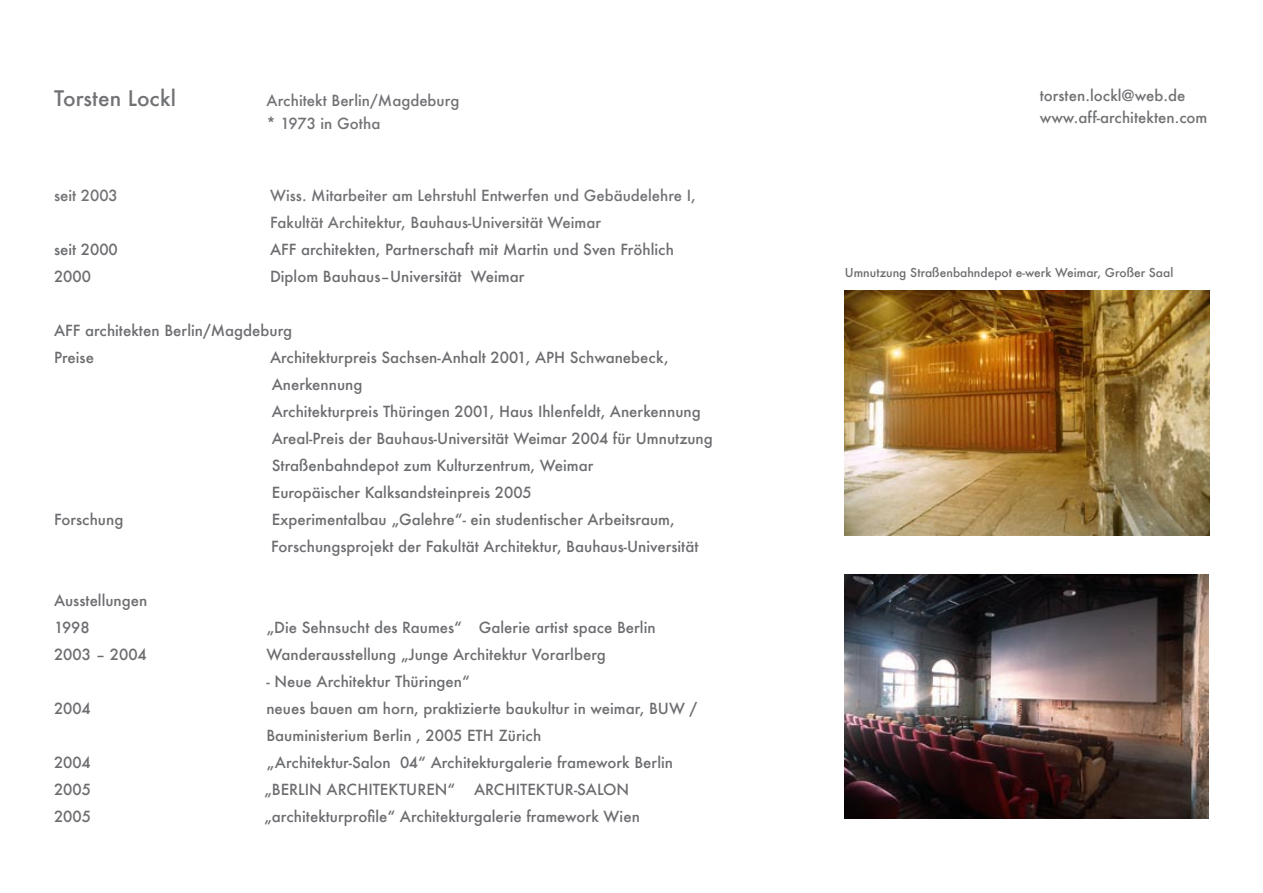
<style>
.page{position:relative;width:1263px;height:893px;background:#fff}
.page>*{position:absolute;margin:0;border:0;box-sizing:border-box;transform-origin:0 0}
.Body_Text_Indent_2{font:500 21px "Futura";color:#717275}
.Body_Text{font:500 15px/27px "Futura";color:#6c6d70}
.Body_Text_Indent_2-2{font:500 15px "Futura";color:#717275}
.t1{font:500 12px "Futura";color:#6c6d70}
</style>
<div class="page">
<img style="left:845px;top:291px;width:364px;height:245px">
<img style="left:845px;top:575px;width:364px;height:244px">
<p class="Body_Text_Indent_2" style="left:54px;top:84px;width:123px">Torsten Lockl</p>
<p class="Body_Text_Indent_2-2" style="left:267px;top:90px;width:194px">Architekt Berlin/Magdeburg</p>
<p class="Body_Text_Indent_2-2" style="left:267px;top:113px;width:115px">* 1973 in Gotha</p>
<p class="Body_Text_Indent_2-2" style="left:54px;top:185px;width:65px">seit 2003</p>
<p class="Body_Text_Indent_2-2" style="left:270px;top:185px;width:427px">Wiss. Mitarbeiter am Lehrstuhl Entwerfen und Gebäudelehre I,</p>
<p class="Body_Text_Indent_2-2" style="left:270px;top:212px;width:332px">Fakultät Architektur, Bauhaus-Universität Weimar</p>
<p class="Body_Text" style="left:54px;top:235px;width:65px">seit 2000</p>
<p class="Body_Text" style="left:270px;top:235px;width:405px">AFF architekten, Partnerschaft mit Martin und Sven Fröhlich</p>
<p class="Body_Text" style="left:54px;top:262px;width:39px">2000</p>
<p class="Body_Text" style="left:270px;top:262px;width:256px">Diplom Bauhaus–Universität Weimar</p>
<p class="Body_Text" style="left:54px;top:316px;width:240px">AFF architekten Berlin/Magdeburg</p>
<p class="Body_Text" style="left:54px;top:343px;width:42px">Preise</p>
<p class="Body_Text" style="left:270px;top:343px;width:400px">Architekturpreis Sachsen-Anhalt 2001, APH Schwanebeck,</p>
<p class="Body_Text" style="left:272px;top:370px;width:92px">Anerkennung</p>
<p class="Body_Text" style="left:272px;top:397px;width:430px">Architekturpreis Thüringen 2001, Haus Ihlenfeldt, Anerkennung</p>
<p class="Body_Text" style="left:272px;top:424px;width:442px">Areal-Preis der Bauhaus-Universität Weimar 2004 für Umnutzung<br>Straßenbahndepot zum Kulturzentrum, Weimar</p>
<p class="Body_Text" style="left:272px;top:478px;width:261px">Europäischer Kalksandsteinpreis 2005</p>
<p class="Body_Text" style="left:54px;top:505px;width:71px">Forschung</p>
<p class="Body_Text" style="left:272px;top:505px;width:405px">Experimentalbau „Galehre“- ein studentischer Arbeitsraum,</p>
<p class="Body_Text" style="left:271px;top:532px;width:429px">Forschungsprojekt der Fakultät Architektur, Bauhaus-Universität</p>
<p class="Body_Text" style="left:54px;top:586px;width:95px">Ausstellungen</p>
<p class="Body_Text" style="left:54px;top:613px;width:37px">1998</p>
<p class="Body_Text" style="left:266px;top:613px;width:391px">„Die Sehnsucht des Raumes“ Galerie artist space Berlin</p>
<p class="Body_Text" style="left:54px;top:640px;width:94px">2003 – 2004</p>
<p class="Body_Text" style="left:266px;top:640px;width:341px">Wanderausstellung „Junge Architektur Vorarlberg</p>
<p class="Body_Text" style="left:266px;top:667px;width:205px">- Neue Architektur Thüringen“</p>
<p class="Body_Text" style="left:54px;top:694px;width:38px">2004</p>
<p class="Body_Text" style="left:266px;top:694px;width:432px">neues bauen am horn, praktizierte baukultur in weimar, BUW /</p>
<p class="Body_Text" style="left:266px;top:721px;width:276px">Bauministerium Berlin , 2005 ETH Zürich</p>
<p class="Body_Text" style="left:54px;top:748px;width:38px">2004</p>
<p class="Body_Text" style="left:266px;top:748px;width:408px">„Architektur-Salon 04“ Architekturgalerie framework Berlin</p>
<p class="Body_Text" style="left:54px;top:775px;width:39px">2005</p>
<p class="Body_Text" style="left:264px;top:775px;width:367px">„BERLIN ARCHITEKTUREN“ ARCHITEKTUR-SALON</p>
<p class="Body_Text" style="left:54px;top:802px;width:39px">2005</p>
<p class="Body_Text" style="left:264px;top:802px;width:377px">„architekturprofile“ Architekturgalerie framework Wien</p>
<p class="Body_Text_Indent_2-2" style="left:1040px;top:85px;width:147px">torsten.lockl@web.de</p>
<p class="Body_Text_Indent_2-2" style="left:1040px;top:108px;width:169px">www.aff-architekten.com</p>
<p class="t1" style="left:845px;top:264px;width:330px">Umnutzung Straßenbahndepot e-werk Weimar, Großer Saal</p>
</div>
